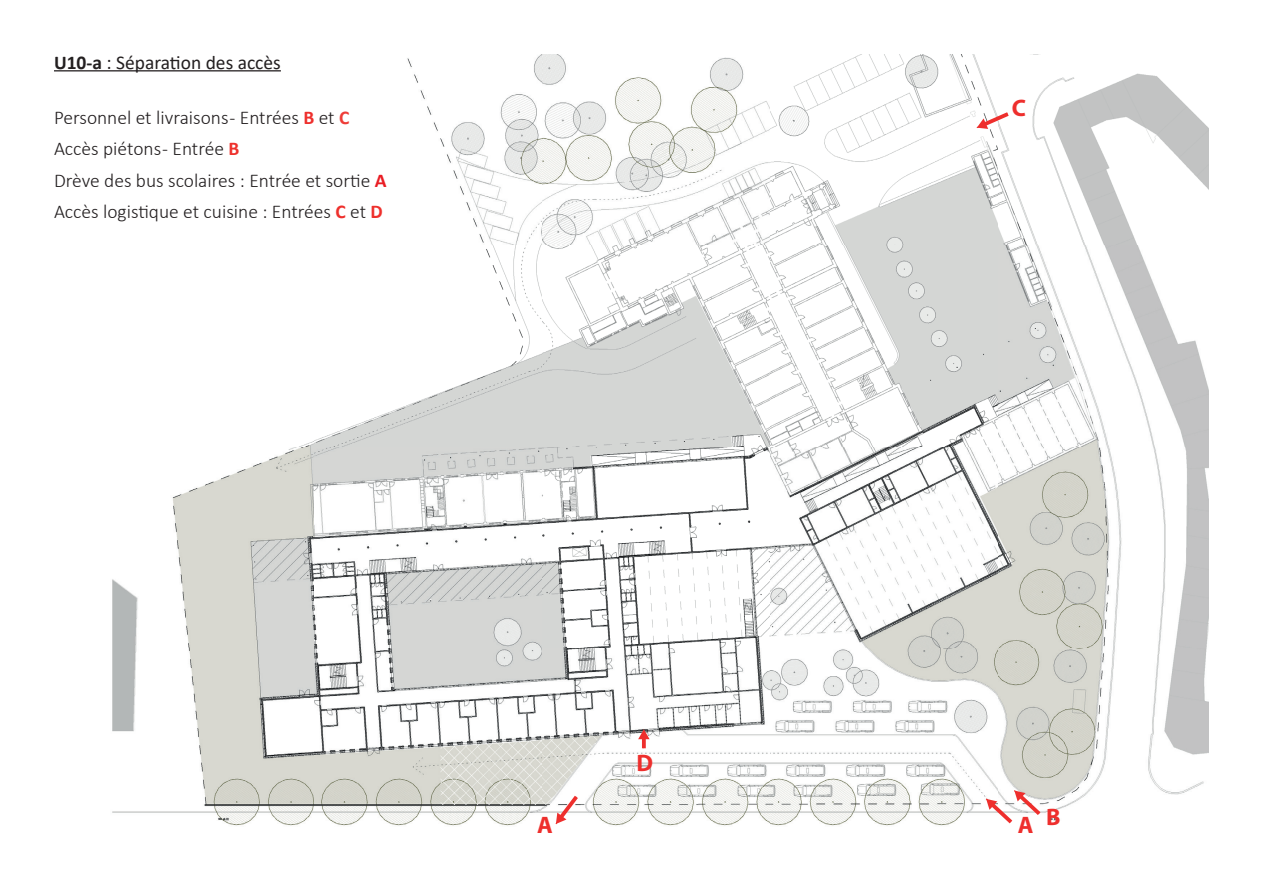
<style>
.page{position:relative;width:1263px;height:893px;background:#fff}
.page>*{position:absolute;margin:0;border:0;box-sizing:border-box;transform-origin:0 0}
.t1{font:700 23.85px "Myriad Pro";color:#ee2f2d}
.t2{font:300 19.5px/31.5px "Calibri";color:#231f20}
.t3{font:19.5px "Calibri";color:#231f20}
.s1{font-weight:700}
.s2{font-weight:700;color:#ee302d}
.s3{font-weight:700;color:#ee3d38}
.s4{font-weight:700;color:#ee322d}
.s5{font-weight:700;color:#e91d24}
.s6{font-weight:700;color:#ee302c}
</style>
<div class="page">
<img style="left:112px;top:54px;width:1097px;height:772px">
<svg style="left:110px;top:54px;width:393px;height:464px"></svg>
<svg style="left:977px;top:109px;width:36px;height:20px"></svg>
<svg style="left:555px;top:791px;width:27px;height:33px"></svg>
<svg style="left:642px;top:739px;width:4px;height:9px"></svg>
<svg style="left:638px;top:729px;width:12px;height:10px"></svg>
<svg style="left:986px;top:790px;width:58px;height:36px"></svg>
<hr style="left:54px;top:70px;width:227px;height:1px;background:#231f20">
<p class="t3" style="left:54px;top:49px;width:228px"><span class="s1">U10-a</span> : Séparation des accès</p>
<p class="t2" style="left:54px;top:101px;width:334px">Personnel et livraisons - Entrées <span class="s2">B</span> et <span class="s3">C </span>Accès piétons - Entrée <span class="s4">B<br></span>Drève des bus scolaires : Entrée et sortie <span class="s5">A </span>Accès logistique et cuisine : Entrées <span class="s6">C</span> et <span class="s6">D</span></p>
<p class="t1" style="left:537px;top:810px;width:17px">A</p>
<p class="t1" style="left:636px;top:747px;width:18px">D</p>
<p class="t1" style="left:1012px;top:92px;width:16px">C</p>
<p class="t1" style="left:1018px;top:805px;width:44px">A B</p>
</div>
